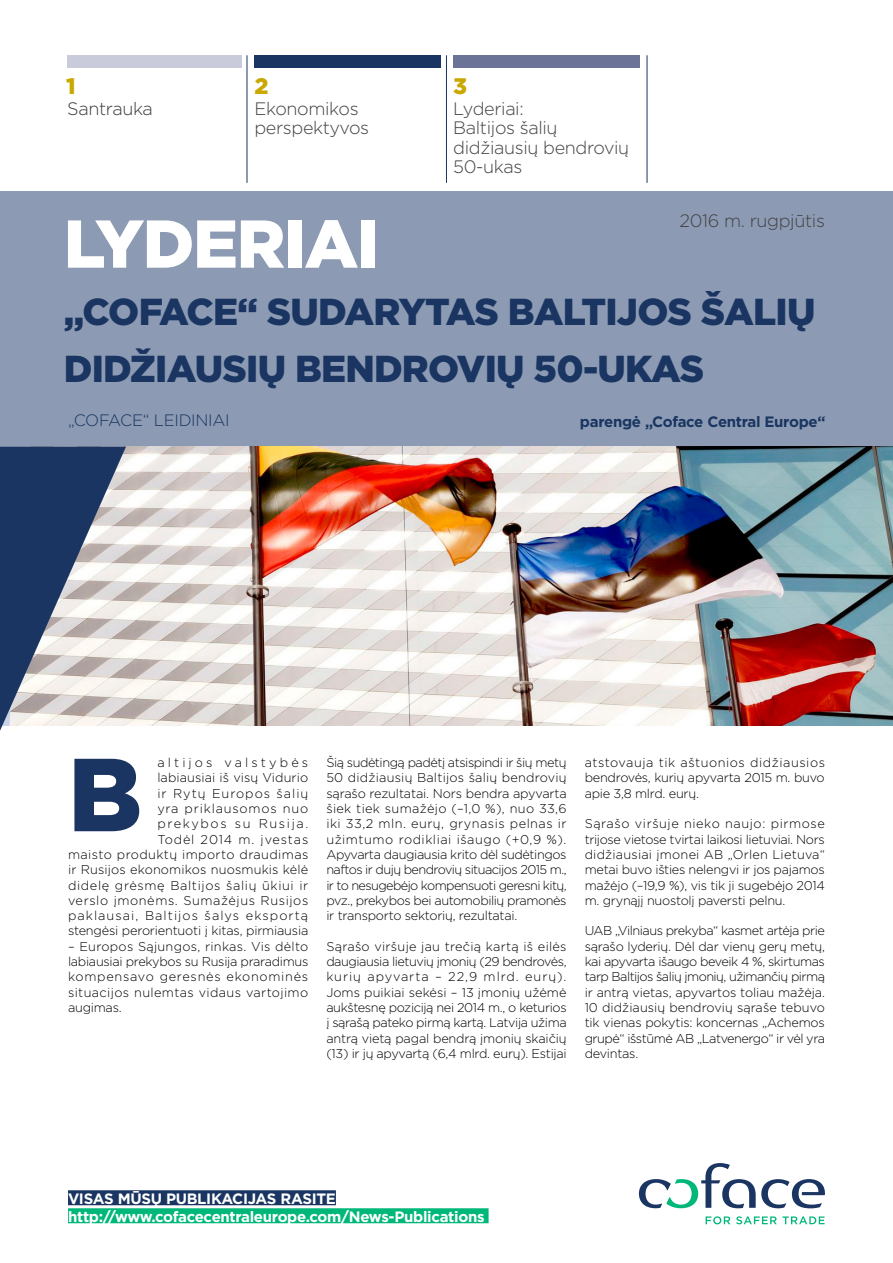
<style>
.page{position:relative;width:893px;height:1263px;background:#fff}
.page>*{position:absolute;margin:0;border:0;box-sizing:border-box;transform-origin:0 0}
.t1{font:900 103.5px "Gotham";color:#1a3561}
.t2{font:900 67.5px "Gotham";letter-spacing:-.02em;color:#fff}
.t3{font:900 37.5px/57px "Gotham";letter-spacing:-.02em;color:#1a3561}
.t4{font:900 22.5px "Gotham";color:#c9a800}
.t5{font:300 18px/19.5px "Gotham";letter-spacing:-.02em;color:#424143}
.t6{font:300 18px "Gotham";letter-spacing:-.02em;color:#3b3b3a}
.t7{font:300 16.5px "Gotham";letter-spacing:-.02em;color:#1a3561}
.t8{font:700 15px/18px "Gotham";letter-spacing:-.02em;color:#fff}
.t9{font:700 15px "Gotham";letter-spacing:-.02em;color:#1a3561}
.t10{font:300 12.75px/15.3px "Gotham";letter-spacing:.005em;color:#000;text-align:justify}
.t11{font:300 12.75px/15.3px "Gotham";letter-spacing:.045em;color:#000;text-align:right}
</style>
<div class="page">
<div style="left:67px;top:55px;width:175px;height:13px;background:#cacbda"></div>
<div style="left:254px;top:55px;width:186px;height:13px;background:#1a3561"></div>
<div style="left:453px;top:55px;width:186px;height:13px;background:#6b7396"></div>
<hr style="left:247px;top:55px;width:1px;height:128px;background:#1a3561">
<hr style="left:446px;top:55px;width:1px;height:128px;background:#1a3561">
<div style="left:0;top:191px;width:893px;height:255px;background:#8c9bb3"></div>
<img style="left:126px;top:446px;width:767px;height:279px">
<svg style="left:639px;top:1163px;width:186px;height:45px"></svg>
<svg style="left:706px;top:1216px;width:24px;height:8px"></svg>
<svg style="left:736px;top:1216px;width:89px;height:8px"></svg>
<hr style="left:647px;top:55px;width:1px;height:128px;background:#1a3561">
<div style="left:68px;top:1190px;width:268px;height:15px;background:#1a3561"></div>
<div style="left:68px;top:1208px;width:421px;height:15px;background:#00b77a"></div>
<svg style="left:0;top:446px;width:126px;height:285px;background:#7c879b"></svg>
<h3 class="t4" style="left:66px;top:70px;width:11px">1</h3>
<h3 class="t6" style="left:67px;top:97px;width:87px">Santrauka</h3>
<h3 class="t4" style="left:254px;top:70px;width:16px">2</h3>
<h3 class="t5" style="left:254px;top:98px;width:116px">Ekonomikos perspektyvos</h3>
<h3 class="t4" style="left:453px;top:70px;width:15px">3</h3>
<h3 class="t5" style="left:453px;top:98px;width:178px">Lyderiai:<br>Baltijos šalių didžiausių bendrovių<br>50-ukas</h3>
<h3 class="t5" style="left:680px;top:210px;width:147px">2016 m. rugpjūtis</h3>
<h2 class="t2" style="left:64px;top:197px;width:317px">LYDERIAI</h2>
<h3 class="t3" style="left:64px;top:282px;width:753px">„COFACE“ SUDARYTAS BALTIJOS ŠALIŲ<br>DIDŽIAUSIŲ BENDROVIŲ 50-UKAS</h3>
<p class="t7" style="left:68px;top:410px;width:163px">„COFACE“ LEIDINIAI</p>
<p class="t9" style="left:580px;top:411px;width:247px">parengė „Coface Central Europe“</p>
<p class="t11" style="left:68px;top:755px;width:242px">altijos valstybės<br>labiausiai iš visų Vidurio<br>ir Rytų Europos šalių<br>yra priklausomos nuo<br>prekybos su Rusija.<br>Todėl 2014 m. įvestas<br>maisto produktų importo draudimas ir Rusijos ekonomikos nuosmukis kėlė didelę grėsmę Baltijos šalių ūkiui ir verslo įmonėms. Sumažėjus Rusijos paklausai, Baltijos šalys eksportą stengėsi perorientuoti į kitas, pirmiausia</p>
<p class="t10" style="left:68px;top:938px;width:242px">– Europos Sąjungos, rinkas. Vis dėlto labiausiai prekybos su Rusija praradimus kompensavo geresnės ekonominės situacijos nulemtas vidaus vartojimo augimas.</p>
<h1 class="t1" style="left:68px;top:723px;width:76px">B</h1>
<p class="t10" style="left:326px;top:755px;width:242px">Šią sudėtingą padėtį atsispindi ir šių metų 50 didžiausių Baltijos šalių bendrovių sąrašo rezultatai. Nors bendra apyvarta šiek tiek sumažėjo (–1,0 %), nuo 33,6 iki 33,2 mln. eurų, grynasis pelnas ir užimtumo rodikliai išaugo (+0,9 %).<br>Apyvarta daugiausia krito dėl sudėtingos naftos ir dujų bendrovių situacijos 2015 m., ir to nesugebėjo kompensuoti geresni kitų, pvz., prekybos bei automobilių pramonės ir transporto sektorių, rezultatai.</p>
<p class="t10" style="left:326px;top:938px;width:242px">Sąrašo viršuje jau trečią kartą iš eilės daugiausia lietuvių įmonių (29 bendrovės, kurių apyvarta – 22,9 mlrd. eurų).<br>Joms puikiai sekėsi – 13 įmonių užėmė aukštesnę poziciją nei 2014 m., o keturios į sąrašą pateko pirmą kartą. Latvija užima antrą vietą pagal bendrą įmonių skaičių (13) ir jų apyvartą (6,4 mlrd. eurų). Estijai</p>
<p class="t10" style="left:585px;top:755px;width:242px">atstovauja tik aštuonios didžiausios bendrovės, kurių apyvarta 2015 m. buvo apie 3,8 mlrd. eurų.</p>
<p class="t10" style="left:585px;top:816px;width:242px">Sąrašo viršuje nieko naujo: pirmose trijose vietose tvirtai laikosi lietuviai. Nors didžiausiai įmonei AB „Orlen Lietuva“ metai buvo išties nelengvi ir jos pajamos mažėjo (–19,9 %), vis tik ji sugebėjo 2014 m. grynąjį nuostolį paversti pelnu.</p>
<p class="t10" style="left:585px;top:923px;width:242px">UAB „Vilniaus prekyba“ kasmet artėja prie sąrašo lyderių. Dėl dar vienų gerų metų, kai apyvarta išaugo beveik 4 %, skirtumas tarp Baltijos šalių įmonių, užimančių pirmą ir antrą vietas, apyvartos toliau mažėja.<br>10 didžiausių bendrovių sąraše tebuvo tik vienas pokytis: koncernas „Achemos grupė“ išstūmė AB „Latvenergo“ ir vėl yra devintas.</p>
<p class="t8" style="left:68px;top:1189px;width:418px">VISAS MŪSŲ PUBLIKACIJAS RASITE http://www.cofacecentraleurope.com/News-Publications</p>
</div>
